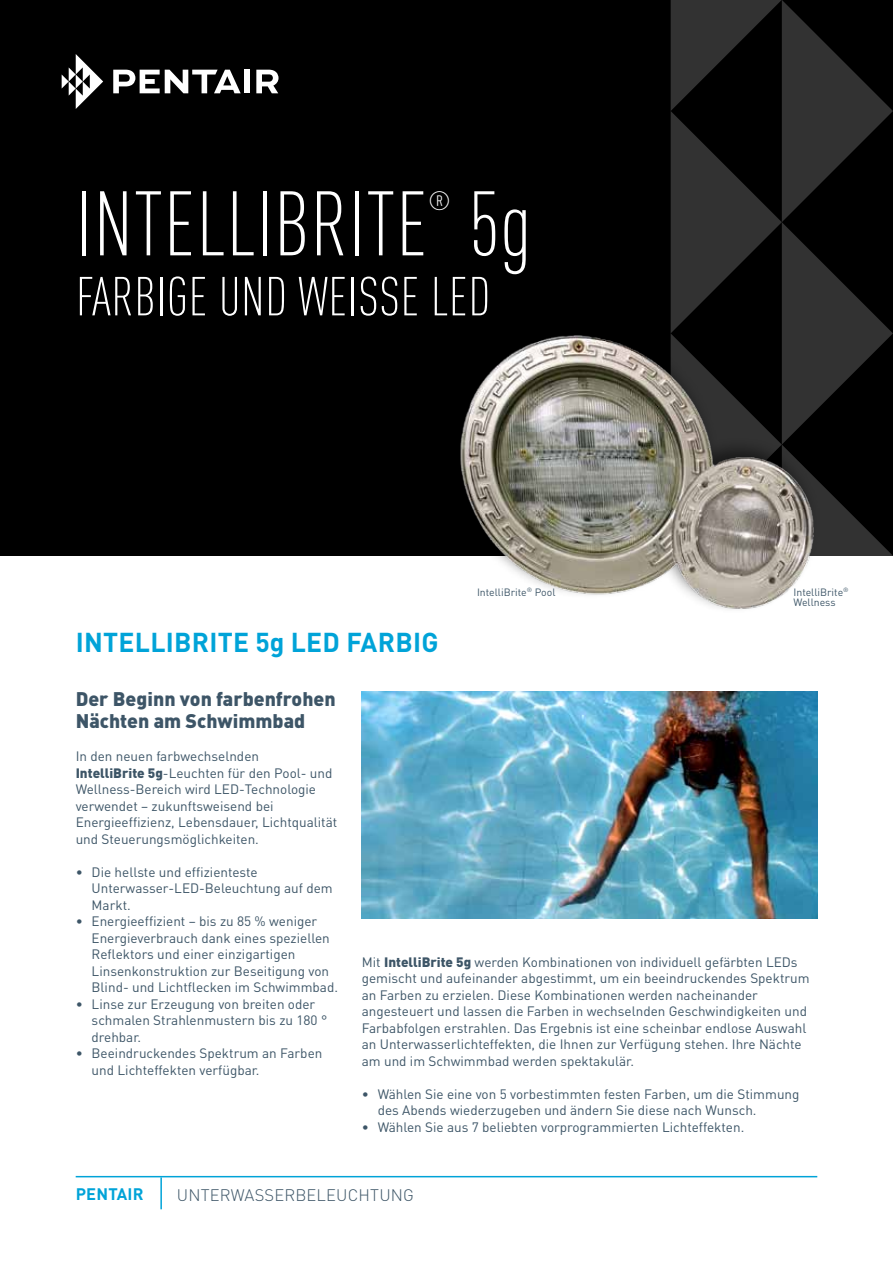
<style>
.page{position:relative;width:893px;height:1263px;background:#fff}
.page>*{position:absolute;margin:0;border:0;box-sizing:border-box;transform-origin:0 0}
.t1{font:300 condensed 90px "DIN Pro";letter-spacing:.01em;color:#fff}
.t2{font:300 condensed 54px "DIN Pro";letter-spacing:.01em;color:#fff}
.t3{font:700 27px "DIN Pro";letter-spacing:.01em;color:#00a3d8}
.t4{font:300 condensed 26.25px "DIN Pro";color:#fff}
.t5{font:900 19.5px/22.5px "DIN Pro";color:#3d5567}
.t6{font:300 16.5px "DIN Pro";letter-spacing:.01em;color:#3d5567}
.t7{font:700 16.5px "DIN Pro";letter-spacing:.01em;color:#00a3d8}
.t8{font:13.5px/16.5px "DIN Pro";color:#3d5567}
.t9{font:10.5px/10.5px "DIN Pro";color:#3d5567}
.s1{font-weight:900}
</style>
<div class="page">
<div style="left:0;top:0;width:893px;height:556px;background:#000"></div>
<svg style="left:671px;top:0;width:222px;height:919px"></svg>
<div style="left:440px;top:314px;width:380px;height:301px;background:#000;opacity:.5"></div>
<img style="left:457px;top:328px;width:360px;height:285px">
<img style="left:362px;top:691px;width:455px;height:227px">
<svg style="left:62px;top:54px;width:41px;height:55px"></svg>
<svg style="left:113px;top:70px;width:128px;height:23px"></svg>
<div style="left:244px;top:70px;width:6px;height:23px;background:#fff"></div>
<svg style="left:256px;top:70px;width:23px;height:23px"></svg>
<hr style="left:76px;top:1176px;width:741px;height:1px;background:#00a3d8">
<hr style="left:160px;top:1177px;width:2px;height:32px;background:#00a3d8">
<h1 class="t1" style="left:76px;top:160px;width:353px">INTELLIBRITE</h1>
<h3 class="t4" style="left:428px;top:182px;width:24px">®</h3>
<h1 class="t1" style="left:469px;top:160px;width:64px">5G</h1>
<h2 class="t2" style="left:76px;top:258px;width:374px">FARBIGE UND WEISSE LED</h2>
<p class="t9" style="left:477px;top:586px;width:80px">IntelliBrite<sup>®</sup> Pool</p>
<p class="t9" style="left:793px;top:586px;width:57px">IntelliBrite<sup>®<br></sup>Wellness</p>
<h3 class="t3" style="left:76px;top:624px;width:364px">INTELLI BRITE 5G LED FARBIG</h3>
<h3 class="t5" style="left:76px;top:687px;width:261px">Der Beginn von farbenfrohen<br>Nächten am Schwimmbad</h3>
<p class="t8" style="left:76px;top:748px;width:263px">In den neuen farbwechselnden<br><span class="s1">IntelliBrite 5g</span>-Leuchten für den Pool- und Wellness-Bereich wird LED-Technologie verwendet – zukunftsweisend bei Energieeffizienz, Lebensdauer, Lichtqualität und Steuerungsmöglichkeiten.</p>
<p class="t8" style="left:92px;top:863px;width:243px;text-indent:-16px">• Die hellste und effizienteste<br>Unterwasser-LED-Beleuchtung auf dem<br>Markt.</p>
<p class="t8" style="left:92px;top:913px;width:248px;text-indent:-16px">• Energieeffizient – bis zu 85 % weniger Energieverbrauch dank eines speziellen Reflektors und einer einzigartigen Linsenkonstruktion zur Beseitigung von Blind- und Lichtflecken im Schwimmbad.</p>
<p class="t8" style="left:92px;top:995px;width:237px;text-indent:-16px">• Linse zur Erzeugung von breiten oder schmalen Strahlenmustern bis zu 180 ° drehbar.</p>
<p class="t8" style="left:92px;top:1045px;width:232px;text-indent:-16px">• Beeindruckendes Spektrum an Farben und Lichteffekten verfügbar.</p>
<p class="t8" style="left:362px;top:953px;width:449px">Mit <span class="s1">IntelliBrite 5g</span> werden Kombinationen von individuell gefärbten LEDs gemischt und aufeinander abgestimmt, um ein beeindruckendes Spektrum an Farben zu erzielen. Diese Kombinationen werden nacheinander angesteuert und lassen die Farben in wechselnden Geschwindigkeiten und Farbabfolgen erstrahlen. Das Ergebnis ist eine scheinbar endlose Auswahl an Unterwasserlichteffekten, die Ihnen zur Verfügung stehen. Ihre Nächte am und im Schwimmbad werden spektakulär.</p>
<p class="t8" style="left:378px;top:1085px;width:423px;text-indent:-16px">• Wählen Sie eine von 5 vorbestimmten festen Farben, um die Stimmung des Abends wiederzugeben und ändern Sie diese nach Wunsch.</p>
<p class="t8" style="left:362px;top:1118px;width:384px">• Wählen Sie aus 7 beliebten vorprogrammierten Lichteffekten.</p>
<p class="t7" style="left:76px;top:1183px;width:69px">PENTAI R</p>
<p class="t6" style="left:177px;top:1183px;width:239px">UNTERWASSERBELEUCHTU NG</p>
</div>
